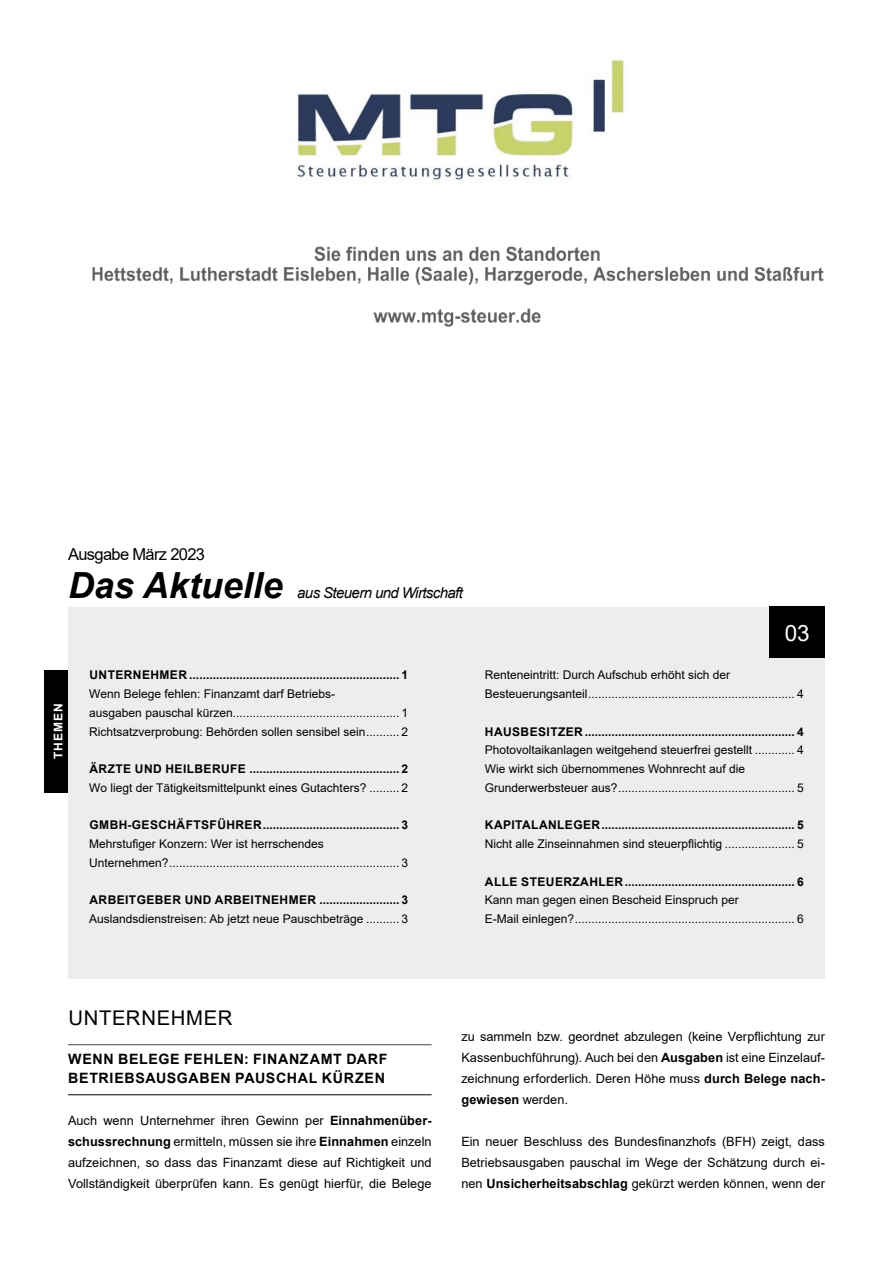
<style>
.page{position:relative;width:893px;height:1263px;background:#fff}
.page>*{position:absolute;margin:0;border:0;box-sizing:border-box;transform-origin:0 0}
.t1{font:italic 700 36px "Arial";color:#000}
.t2{font:22.5px "Arial";color:#fff}
.t3{font:20.25px "Arial";letter-spacing:.035em;color:#000}
.t4{font:16.5px "Arial";letter-spacing:-.04em;color:#000}
.t5{font:italic 15px "Arial";letter-spacing:-.04em;color:#000}
.t6{font:700 14.25px/19.5px "Arial";letter-spacing:.045em;color:#000}
.t7{font:12.75px/21px "Arial";color:#000;text-align:justify}
.t8{font:12px/18.8px "Arial";color:#000}
.t9{font:700 12px "Arial";letter-spacing:.035em;color:#000}
.t10{font:700 12px "Arial";letter-spacing:.085em;color:#fff}
.s1{font-weight:700}
</style>
<div class="page">
<img style="left:314px;top:246px;width:285px;height:14px">
<img style="left:92px;top:267px;width:732px;height:18px">
<img style="left:374px;top:309px;width:166px;height:17px">
<img style="left:297px;top:58px;width:328px;height:122px">
<div style="left:68px;top:607px;width:757px;height:371px;background:#ededed"></div>
<hr style="left:68px;top:1044px;width:364px;height:1px;background:#4a4a49">
<hr style="left:68px;top:1094px;width:364px;height:1px;background:#000">
<div style="left:770px;top:607px;width:55px;height:51px;background:#000"></div>
<div style="left:45px;top:670px;width:23px;height:122px;background:#000"></div>
<h3 class="t4" style="left:68px;top:543px;width:139px">Ausgabe März 2023</h3>
<h1 class="t1" style="left:68px;top:561px;width:216px">Das Aktuelle</h1>
<p class="t5" style="left:297px;top:583px;width:167px">aus Steuern und Wirtschaft</p>
<p class="t10" style="left:50px;top:759px;width:57px;rotate:-90deg">THEMEN</p>
<p class="t9" style="left:90px;top:667px;width:320px">UNTERNEHMER ............................................................... 1</p>
<p class="t8" style="left:89px;top:684px;width:320px">Wenn Belege fehlen: Finanzamt darf Betriebs-<br>ausgaben pauschal kürzen.................................................. 1<br>Richtsatzverprobung: Behörden sollen sensibel sein.......... 2</p>
<p class="t9" style="left:90px;top:760px;width:320px">ÄRZTE UND HEILBERUFE ............................................. 2</p>
<p class="t8" style="left:89px;top:778px;width:320px">Wo liegt der Tätigkeitsmittelpunkt eines Gutachters? ......... 2</p>
<p class="t9" style="left:90px;top:817px;width:320px">GMBH-GESCHÄFTSFÜHRER......................................... 3</p>
<p class="t8" style="left:89px;top:834px;width:320px">Mehrstufiger Konzern: Wer ist herrschendes<br>Unternehmen?..................................................................... 3</p>
<p class="t9" style="left:89px;top:892px;width:320px">ARBEITGEBER UND ARBEITNEHMER ........................ 3</p>
<p class="t8" style="left:89px;top:909px;width:320px">Auslandsdienstreisen: Ab jetzt neue Pauschbeträge .......... 3</p>
<h2 class="t2" style="left:785px;top:617px;width:27px">03</h2>
<p class="t8" style="left:485px;top:666px;width:320px">Renteneintritt: Durch Aufschub erhöht sich der<br>Besteuerungsanteil.............................................................. 4</p>
<p class="t9" style="left:485px;top:723px;width:320px">HAUSBESITZER ............................................................... 4</p>
<p class="t8" style="left:485px;top:741px;width:320px">Photovoltaikanlagen weitgehend steuerfrei gestellt ............ 4<br>Wie wirkt sich übernommenes Wohnrecht auf die<br>Grunderwerbsteuer aus?..................................................... 5</p>
<p class="t9" style="left:485px;top:817px;width:320px">KAPITALANLEGER.......................................................... 5</p>
<p class="t8" style="left:485px;top:834px;width:320px">Nicht alle Zinseinnahmen sind steuerpflichtig ..................... 5</p>
<p class="t9" style="left:485px;top:873px;width:320px">ALLE STEUERZAHLER................................................... 6</p>
<p class="t8" style="left:485px;top:891px;width:320px">Kann man gegen einen Bescheid Einspruch per<br>E-Mail einlegen?.................................................................. 6</p>
<h3 class="t3" style="left:68px;top:1004px;width:166px">UNTERNEHMER</h3>
<p class="t6" style="left:68px;top:1049px;width:321px">WENN BELEGE FEHLEN: FINANZAMT DARF<br>BETRIEBSAUSGABEN PAUSCHAL KÜRZEN</p>
<p class="t7" style="left:68px;top:1110px;width:365px">Auch wenn Unternehmer ihren Gewinn per <span class="s1">Einnahmenüber&shy;schussrechnung</span> ermitteln, müssen sie ihre <span class="s1">Einnahmen</span> einzeln aufzeichnen, so dass das Finanzamt diese auf Richtigkeit und Vollständigkeit überprüfen kann. Es genügt hierfür, die Belege</p>
<p class="t7" style="left:461px;top:1026px;width:365px">zu sammeln bzw. geordnet abzulegen (keine Verpflichtung zur Kassenbuchführung). Auch bei den <span class="s1">Ausgaben</span> ist eine Einzelauf&shy;zeichnung erforderlich. Deren Höhe muss <span class="s1">durch Belege nach&shy;gewiesen</span> werden.</p>
<p class="t7" style="left:461px;top:1131px;width:365px">Ein neuer Beschluss des Bundesfinanzhofs (BFH) zeigt, dass Betriebsausgaben pauschal im Wege der Schätzung durch ei&shy;nen <span class="s1">Unsicherheitsabschlag</span> gekürzt werden können, wenn der</p>
</div>
